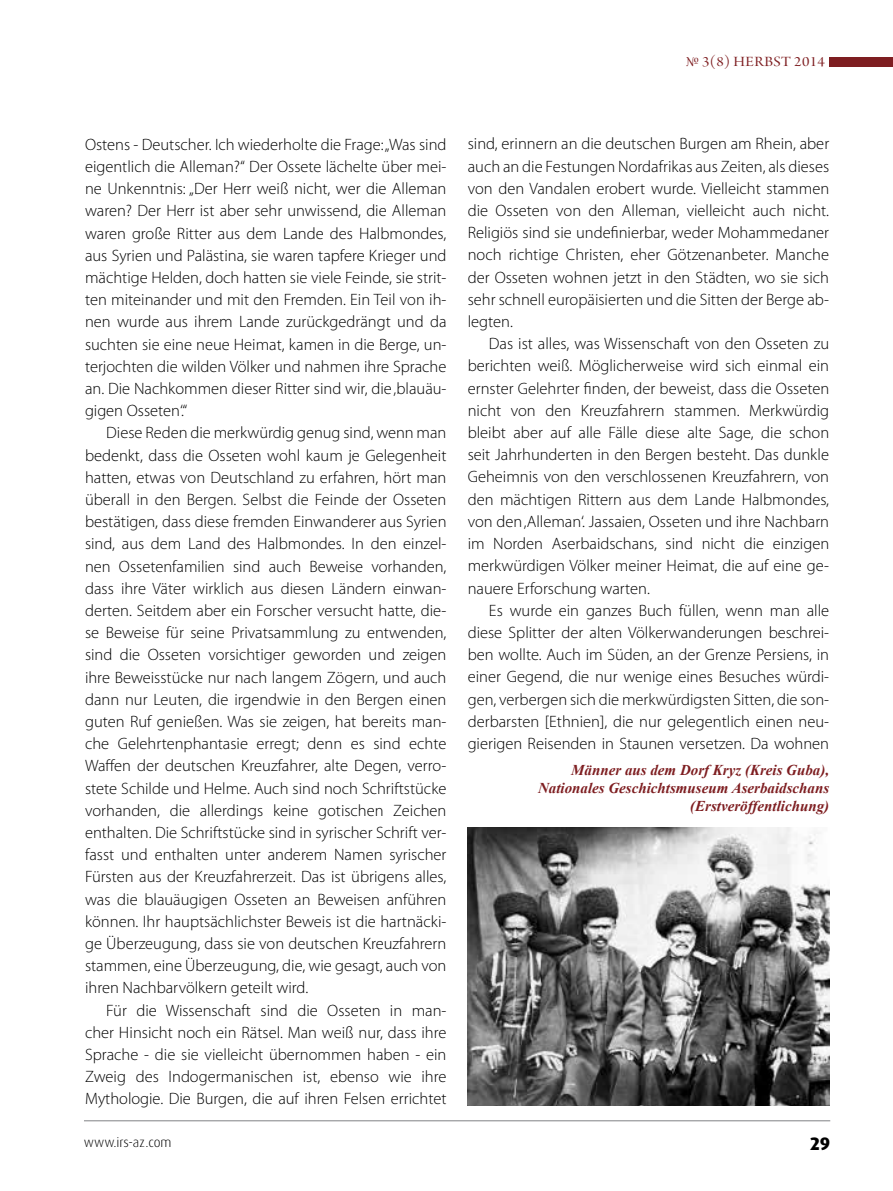
<style>
.page{position:relative;width:893px;height:1191px;background:#fff}
.page>*{position:absolute;margin:0;border:0;box-sizing:border-box;transform-origin:0 0}
.t1{font:800 18px "Dax Pro";color:#000}
.t2{font:300 16.5px/22.2px "Myriad Pro";color:#000;text-align:justify}
.t3{font:italic 700 15px/18px "Times New Roman";color:#7e1e21;text-align:right}
.t4{font:15px "Arno Pro Display";letter-spacing:.025em;color:#7e1e21;scale:1.1 1}
.t5{font:300 13.5px "Dax Pro";color:#000}
</style>
<div class="page">
<hr style="left:84px;top:1120px;width:746px;height:1px;background:#808285">
<div style="left:829px;top:57px;width:64px;height:9px;background:#7e1e21"></div>
<img style="left:468px;top:827px;width:361px;height:279px">
<p class="t4" style="left:686px;top:53px;width:128px">№ 3(8) HERBST 2014</p>
<p class="t2" style="left:85px;top:133px;width:363px">Ostens - Deutscher. Ich wiederholte die Frage: „Was sind eigentlich die Alleman?“ Der Ossete lächelte über mei&shy;ne U nkenntnis: „Der Herr weiß nicht, wer die Alleman waren? Der Herr ist aber sehr unwissend, die Alleman waren große Ritter aus dem Lande des Halbmondes, aus Syrien und Palästina, sie waren tapfere Krieger und mächtige Helden, doch hatten sie viele Feinde, sie strit&shy;ten miteinander und mit den Fremden. Ein Teil von ih&shy;nen wurde aus ihrem Lande zurückgedrängt und da suchten sie eine neue Heimat, kamen in die Berge, un&shy;terjochten die wilden Völker und nahmen ihre Sprache an. Die Nachkommen dieser Ritter sind wir, die ‚blauäu&shy;gigen Osseten‘.“</p>
<p class="t2" style="left:85px;top:422px;width:363px;text-indent:21px">Diese Reden die merkwürdig genug sind, wenn man bedenkt, dass die Osseten wohl kaum je Gelegenheit hatten, etwas von Deutschland zu erfahren, hört man überall in den Bergen. Selbst die Feinde der Osseten bestätigen, dass diese fremden Einwanderer aus Syrien sind, aus dem Land des Halbmondes. In den einzel&shy;nen Ossetenfamilien sind auch Beweise vorhanden, dass ihre Väter wirklich aus diesen Ländern einwan&shy;derten. Seitdem aber ein Forscher versucht hatte, die&shy;se Beweise für seine Privatsammlung zu entwenden, sind die Osseten vorsichtiger geworden und zeigen ihre Beweisstücke nur nach langem Zögern, und auch dann nur Leuten, die irgendwie in den Bergen einen guten Ruf genießen. Was sie zeigen, hat bereits man&shy;che Gelehrtenphantasie erregt; denn es sind echte Waffen der deutschen Kreuzfahrer, alte Degen, verro&shy;stete Schilde und Helme. Auch sind noch Schriftstücke vorhanden, die allerdings keine gotischen Zeichen enthalten. Die Schriftstücke sind in syrischer Schrift ver&shy;fasst und enthalten unter anderem Namen syrischer Fürsten aus der Kreuzfahrerzeit. Das ist übrigens alles, was die blauäugigen Osseten an Beweisen anführen können. Ihr hauptsächlichster Beweis ist die hartnäcki&shy;ge Überzeugung, dass sie von deutschen Kreuzfahrern stammen, eine Überzeugung, die, wie gesagt, auch von ihren Nachbarvölkern geteilt wird.</p>
<p class="t2" style="left:85px;top:999px;width:363px;text-indent:21px">Für die Wissenschaft sind die Osseten in man&shy;cher H insicht noch ein Rätsel. Man weiß nur, dass ihre Sprache - die sie vielleicht übernommen haben - ein Zweig des Indogermanischen ist, ebenso wie ihre Mythologie. Die Burgen, die auf ihren Felsen errichtet</p>
<p class="t2" style="left:468px;top:133px;width:363px">sind, erinnern an die deutschen Burgen am Rhein, aber auch an die Festungen Nordafrikas aus Zeiten, als dieses von den Vandalen erobert wurde. Vielleicht stammen die Osseten von den Alleman, vielleicht auch nicht.<br>Religiös sind sie undefinierbar, weder Mohammedaner noch richtige Christen, eher Götzenanbeter. Manche der Osseten wohnen jetzt in den Städten, wo sie sich sehr schnell europäisierten und die Sitten der Berge ab&shy;legten.</p>
<p class="t2" style="left:468px;top:333px;width:363px;text-indent:21px">Das ist alles, was Wissenschaft von den Osseten zu berichten weiß. Möglicherweise wird sich einmal ein ernster Gelehrter finden, der beweist, dass die Osseten nicht von den Kreuzfahrern stammen. Merkwürdig bleibt aber auf alle Fälle diese alte Sage, die schon seit Jahrhunderten in den Bergen besteht. Das dunkle Geheimnis von den verschlossenen Kreuzfahrern, von den mächtigen Rittern aus dem Lande Halbmondes, von den ‚Alleman‘. Jassaien, Osseten und ihre Nachbarn im Norden Aserbaidschans, sind nicht die einzigen merkwürdigen Völker meiner Heimat, die auf eine ge&shy;nauere Erforschung warten.</p>
<p class="t2" style="left:468px;top:599px;width:363px;text-indent:21px">Es wurde ein ganzes Buch füllen, wenn man alle diese Splitter der alten Völkerwanderungen beschrei&shy;ben wollte. Auch im Süden, an der Grenze Persiens, in einer Gegend, die nur wenige eines Besuches würdi&shy;gen, verbergen sich die merkwürdigsten Sitten, die son&shy;derbarsten [Ethnien], die nur gelegentlich einen neu&shy;gierigen Reisenden in Staunen versetzen. Da wohnen</p>
<p class="t3" style="left:538px;top:761px;width:293px">Männer aus dem Dorf Kryz (Kreis Guba),<br>Nationales Geschichtsmuseum Aserbaidschans (Erstveröffentlichung)</p>
<p class="t5" style="left:84px;top:1133px;width:89px">www.irs-az.com</p>
<p class="t1" style="left:810px;top:1131px;width:22px">29</p>
</div>
